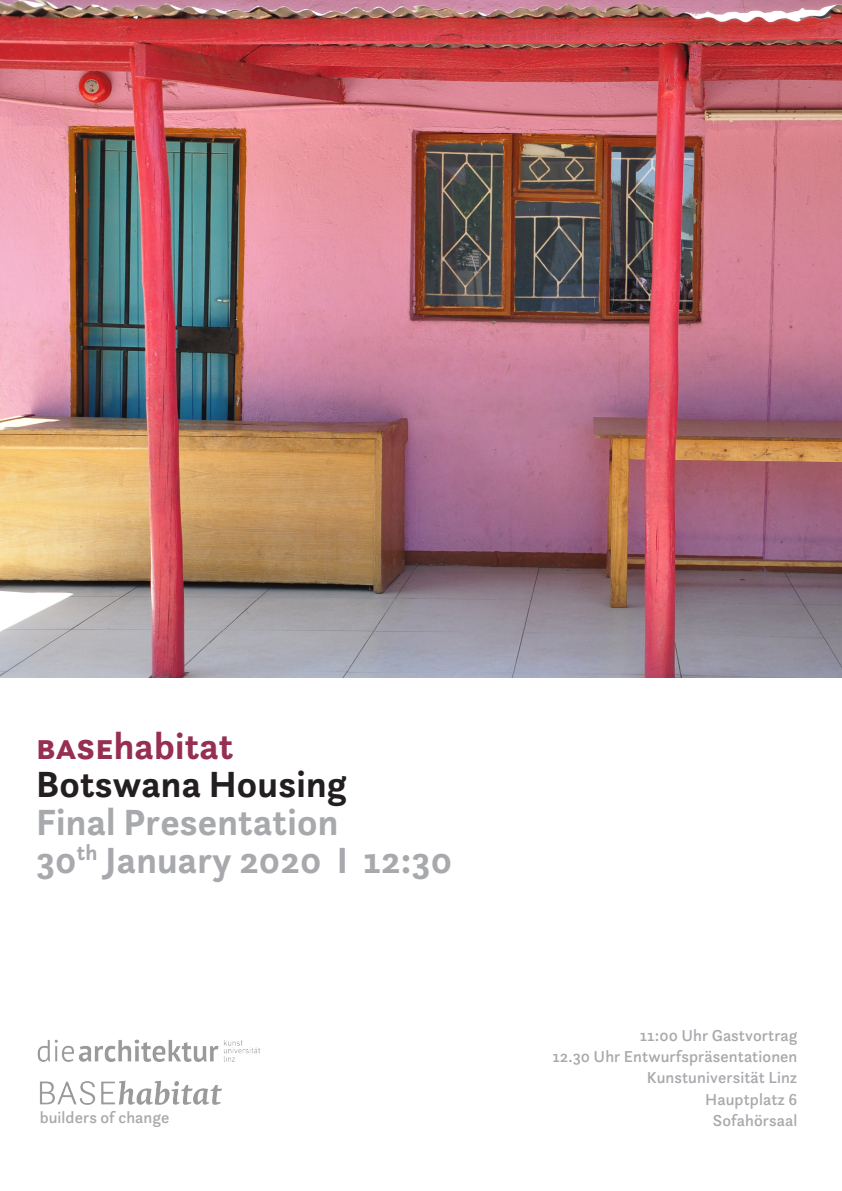
<style>
.page{position:relative;width:842px;height:1191px;background:#fff}
.page>*{position:absolute;margin:0;border:0;box-sizing:border-box;transform-origin:0 0}
._01_QUESTA_BOLD_26_P{font:700 38px "Questa Sans";letter-spacing:.005em;color:#a8a9ad}
._01_QUESTA_BOLD_26_P-2{font:700 38px "Questa Sans";letter-spacing:.005em;color:#231f20}
._01_QUESTA_BOLD_26_P-3{font:700 38px "Questa Sans";letter-spacing:.005em;color:#972f53}
._03_QUESTA_Bold_16_5{font:500 16.5px "Questa Sans";letter-spacing:.005em;color:#a8a9ad}
</style>
<div class="page">
<img style="left:0;top:0;width:842px;height:677px">
<img style="left:40px;top:1080px;width:182px;height:25px">
<img style="left:37px;top:1040px;width:223px;height:22px">
<p class="_01_QUESTA_BOLD_26_P-3" style="left:36px;top:721px;width:199px">BASEhabitat</p>
<p class="_01_QUESTA_BOLD_26_P-2" style="left:36px;top:759px;width:312px">Botswana Housing</p>
<p class="_01_QUESTA_BOLD_26_P" style="left:36px;top:797px;width:304px">Final Presentation</p>
<p class="_01_QUESTA_BOLD_26_P" style="left:36px;top:835px;width:417px">30<sup>th</sup> January 2020 I 12:30</p>
<p class="_03_QUESTA_Bold_16_5" style="left:640px;top:1024px;width:159px">11:00 Uhr Gastvortrag</p>
<p class="_03_QUESTA_Bold_16_5" style="left:552px;top:1046px;width:247px">12.30 Uhr Entwurfspräsentationen</p>
<p class="_03_QUESTA_Bold_16_5" style="left:647px;top:1067px;width:152px">Kunstuniversität Linz</p>
<p class="_03_QUESTA_Bold_16_5" style="left:705px;top:1088px;width:94px">Hauptplatz 6</p>
<p class="_03_QUESTA_Bold_16_5" style="left:40px;top:1107px;width:131px">builders of change</p>
<p class="_03_QUESTA_Bold_16_5" style="left:713px;top:1110px;width:86px">Sofahörsaal</p>
</div>
